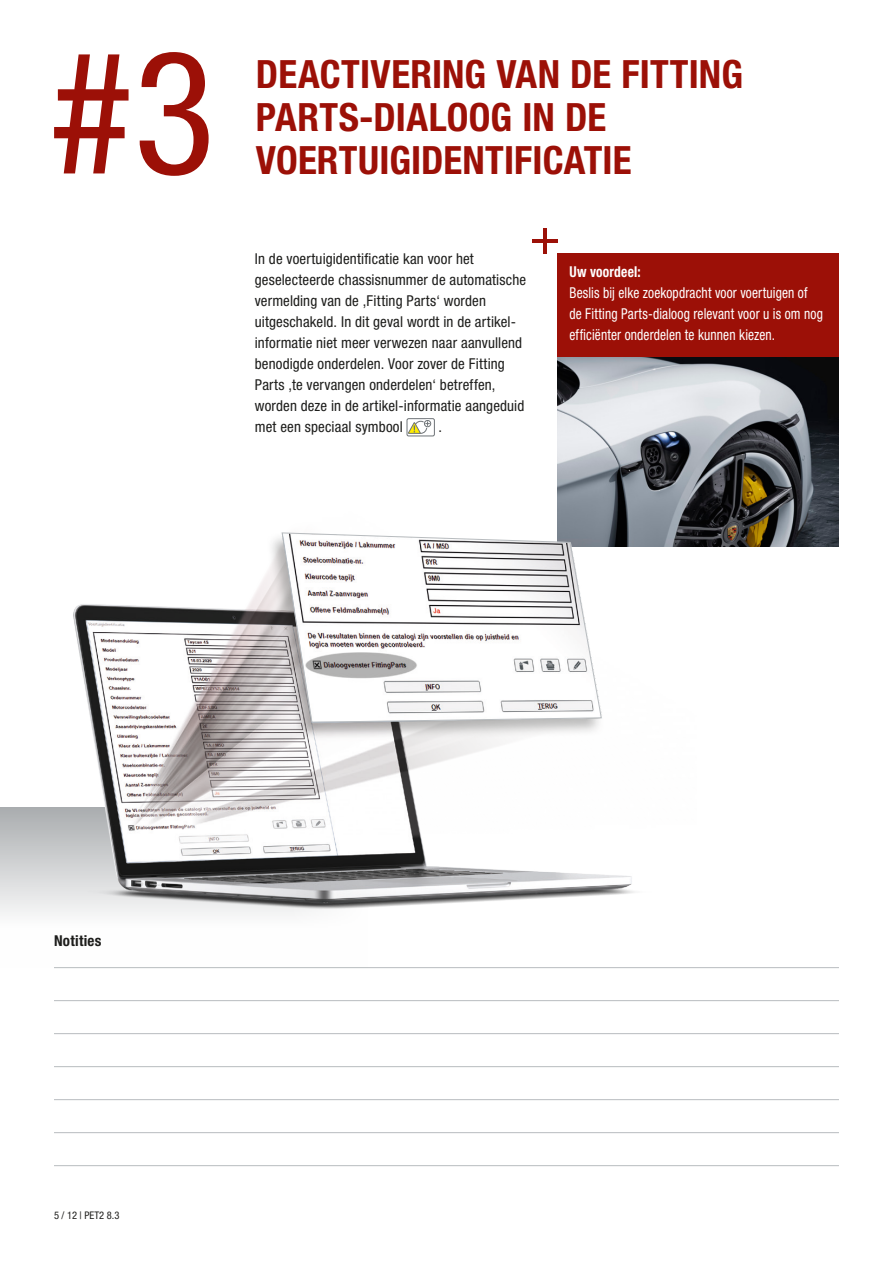
<style>
.page{position:relative;width:893px;height:1263px;background:#fff}
.page>*{position:absolute;margin:0;border:0;box-sizing:border-box;transform-origin:0 0}
.t1{font:condensed 171.45px "Helvetica Neue LT Std";color:#9c1007}
.t2{font:700 condensed 39px/43px "Helvetica Neue LT Std";letter-spacing:.005em;color:#9c1007}
.t3{font:condensed 15px/21px "Helvetica Neue LT Std";letter-spacing:.01em;color:#1d1d1b}
.t4{font:condensed 15px/21px "Helvetica Neue LT Std";letter-spacing:.01em;color:#fff;scale:.9 1}
.t5{font:700 condensed 15px "Helvetica Neue LT Std";letter-spacing:.02em;color:#fff;scale:.9 1}
.t6{font:700 condensed 15px "Helvetica Neue LT Std";letter-spacing:.02em;color:#1d1d1b}
.t7{font:condensed 10.5px "Helvetica Neue LT Std";color:#1d1d1b}
</style>
<div class="page">
<img style="left:558px;top:357px;width:281px;height:190px">
<div style="left:407px;top:418px;width:28px;height:18px;border:1px solid #6e7377;border-radius:2px"></div>
<svg style="left:423px;top:419px;width:9px;height:9px"></svg>
<div style="left:424px;top:420px;width:7px;height:7px;border:1px solid #6e7377;border-radius:50%"></div>
<svg style="left:407px;top:421px;width:22px;height:13px"></svg>
<div style="left:0;top:807px;width:415px;height:160px;background:linear-gradient(to bottom,#aeb1b3,#fff)"></div>
<div style="left:294px;top:796px;width:152px;height:172px;background:#fff"></div>
<hr style="left:54px;top:967px;width:785px;height:1px;background:#b8bcbf">
<hr style="left:54px;top:1000px;width:785px;height:1px;background:#b8bcbf">
<hr style="left:54px;top:1033px;width:785px;height:1px;background:#b8bcbf">
<hr style="left:54px;top:1066px;width:785px;height:1px;background:#b8bcbf">
<hr style="left:54px;top:1099px;width:785px;height:1px;background:#b8bcbf">
<hr style="left:54px;top:1132px;width:785px;height:1px;background:#b8bcbf">
<hr style="left:54px;top:1165px;width:785px;height:1px;background:#b8bcbf">
<div style="left:558px;top:253px;width:281px;height:104px;background:#9c1007"></div>
<hr style="left:544px;top:228px;width:3px;height:25px;background:#9c1007">
<hr style="left:533px;top:239px;width:25px;height:3px;background:#9c1007">
<img style="left:45px;top:505px;width:651px;height:433px">
<svg style="left:281px;top:532px;width:321px;height:191px"></svg>
<h1 class="t1" style="left:50px;top:14px;width:167px">#3</h1>
<h2 class="t2" style="left:256px;top:53px;width:489px">DEACTIVERING VAN DE FITTING<br>PARTS-DIALOOG IN DE<br>VOERTUIGIDENTIFICATIE</h2>
<p class="t3" style="left:255px;top:248px;width:273px">In de voertuigidentificatie kan voor het geselecteerde chassisnummer de automatische vermelding van de ‚Fitting Parts‘ worden uitgeschakeld. In dit geval wordt in de artikel&shy;informatie niet meer verwezen naar aanvullend benodigde onderdelen. Voor zover de Fitting Parts ‚te vervangen onderdelen‘ betreffen, worden deze in de artikel-informatie aangeduid met een speciaal symbool</p>
<p class="t3" style="left:439px;top:416px;width:5px">.</p>
<p class="t5" style="left:569px;top:262px;width:81px">Uw voordeel:</p>
<p class="t4" style="left:569px;top:282px;width:283px">Beslis bij elke zoekopdracht voor voertuigen of de Fitting Parts-dialoog relevant voor u is om nog efficiënter onderdelen te kunnen kiezen.</p>
<p class="t6" style="left:54px;top:932px;width:49px">Notities</p>
<p class="t7" style="left:54px;top:1209px;width:67px">5 / 12 | PET2 8.3</p>
</div>
